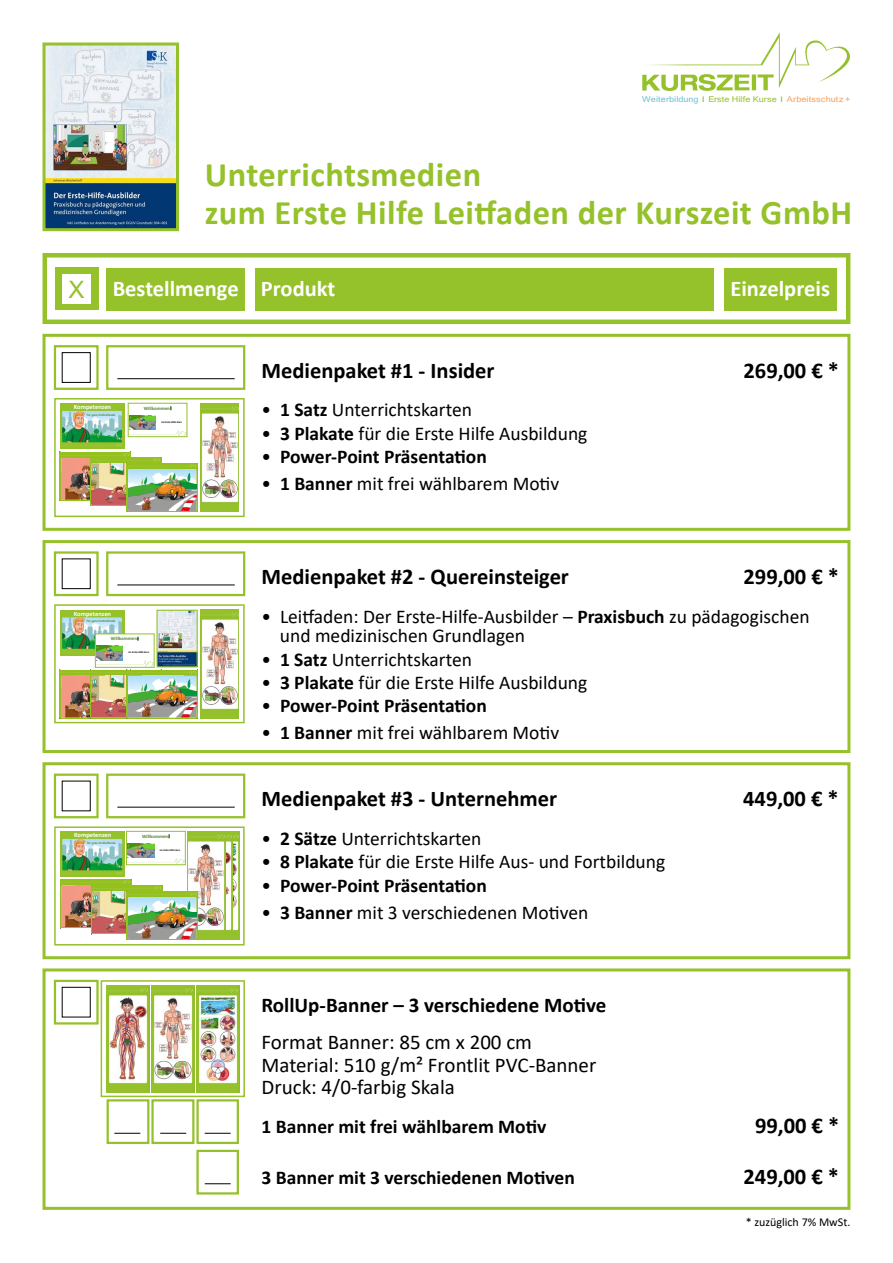
<style>
.page{position:relative;width:893px;height:1263px;background:#fff}
.page>*{position:absolute;margin:0;border:0;box-sizing:border-box;transform-origin:0 0}
.t1{font:700 34.5px/37.5px "Calibri";letter-spacing:.015em;color:#95c12a}
.t2{font:700 22.5px "Calibri";color:#000}
.t3{font:700 22.5px "Calibri";color:#fff}
.t4{font:21px/22.5px "Calibri";color:#000}
.t5{font:700 21px "Calibri";color:#000}
.t6{font:19.5px/19.5px "Calibri";color:#000}
.t7{font:700 19.5px "Calibri";color:#000}
.t8{font:12px "Calibri";color:#000}
.t9{font:8.1px "Microsoft Sans Serif";letter-spacing:.02em;color:#95c12a;scale:1.12 1}
.t10{font:700 6.6px "Calibri";color:#fff}
.t11{font:700 4.95px "Calibri";color:#548235}
.t12{font:700 3.3px "Calibri";color:#548235}
.t13{font:700 2.7px "Calibri";letter-spacing:-.005em;color:#000}
.s1{color:#6cc2d4}
.s2{font-size:7.8px}
.s3{color:#f5a15b}
.s4{font-family:"Arial";font-weight:400;font-size:24px;color:#95c12a}
.s5{font-weight:300}
.s6{font-weight:700}
.s7{font-weight:400}
</style>
<div class="page">
<svg style="left:642px;top:32px;width:208px;height:59px"></svg>
<div style="left:43px;top:253px;width:807px;height:71px;border:4px solid #95c12a"></div>
<div style="left:724px;top:268px;width:113px;height:42px;background:#95c12a"></div>
<div style="left:55px;top:267px;width:43px;height:43px;background:#95c12a"></div>
<div style="left:107px;top:268px;width:138px;height:42px;background:#95c12a"></div>
<div style="left:255px;top:268px;width:459px;height:42px;background:#95c12a"></div>
<div style="left:63px;top:274px;width:28px;height:29px;background:#fff"></div>
<div style="left:43px;top:968px;width:807px;height:242px;border:3px solid #95c12a"></div>
<div style="left:107px;top:1099px;width:42px;height:45px;border:2px solid #95c12a"></div>
<div style="left:101px;top:980px;width:144px;height:117px;border:2px solid #95c12a"></div>
<div style="left:54px;top:980px;width:45px;height:44px;border:2px solid #95c12a"></div>
<svg style="left:114px;top:1133px;width:26px;height:1px"></svg>
<img style="left:107px;top:986px;width:42px;height:106px">
<img style="left:152px;top:986px;width:42px;height:106px">
<img style="left:197px;top:986px;width:42px;height:106px">
<div style="left:43px;top:334px;width:807px;height:197px;border:3px solid #95c12a"></div>
<div style="left:106px;top:345px;width:139px;height:45px;border:2px solid #95c12a"></div>
<div style="left:54px;top:398px;width:191px;height:119px;border:2px solid #95c12a"></div>
<div style="left:54px;top:345px;width:45px;height:45px;border:2px solid #95c12a"></div>
<div style="left:62px;top:352px;width:28px;height:31px;border:1px solid #000"></div>
<hr style="left:117px;top:378px;width:118px;height:1px;background:#000">
<img style="left:200px;top:403px;width:39px;height:109px">
<div style="left:60px;top:403px;width:64px;height:46px;background:linear-gradient(to right,#95c12a,#95c12a)"></div>
<svg style="left:60px;top:443px;width:62px;height:4px"></svg>
<img style="left:62px;top:411px;width:60px;height:31px">
<img style="left:130px;top:430px;width:55px;height:5px">
<img style="left:130px;top:415px;width:26px;height:15px">
<div style="left:128px;top:403px;width:59px;height:34px;border:1px solid #95c12a"></div>
<svg style="left:60px;top:452px;width:71px;height:49px"></svg>
<img style="left:61px;top:468px;width:29px;height:31px">
<svg style="left:90px;top:468px;width:37px;height:38px"></svg>
<img style="left:92px;top:468px;width:35px;height:9px">
<svg style="left:92px;top:477px;width:13px;height:13px"></svg>
<img style="left:105px;top:477px;width:22px;height:13px">
<img style="left:92px;top:490px;width:35px;height:14px">
<svg style="left:127px;top:463px;width:71px;height:49px"></svg>
<svg style="left:60px;top:453px;width:136px;height:15px"></svg>
<img style="left:128px;top:469px;width:55px;height:14px">
<img style="left:183px;top:469px;width:13px;height:14px">
<img style="left:128px;top:483px;width:42px;height:13px">
<img style="left:128px;top:496px;width:42px;height:14px">
<svg style="left:170px;top:483px;width:26px;height:28px"></svg>
<div style="left:43px;top:540px;width:807px;height:213px;border:3px solid #95c12a"></div>
<div style="left:106px;top:551px;width:139px;height:45px;border:2px solid #95c12a"></div>
<div style="left:54px;top:604px;width:191px;height:119px;border:2px solid #95c12a"></div>
<div style="left:54px;top:551px;width:45px;height:45px;border:2px solid #95c12a"></div>
<hr style="left:117px;top:585px;width:118px;height:1px;background:#000">
<img style="left:200px;top:610px;width:39px;height:108px">
<div style="left:60px;top:610px;width:64px;height:45px;background:#95c12a"></div>
<svg style="left:60px;top:652px;width:34px;height:1px"></svg>
<img style="left:62px;top:617px;width:60px;height:32px">
<div style="left:95px;top:634px;width:59px;height:33px;background:#fff"></div>
<img style="left:97px;top:661px;width:55px;height:4px">
<img style="left:97px;top:646px;width:26px;height:14px">
<svg style="left:60px;top:670px;width:30px;height:48px"></svg>
<img style="left:61px;top:689px;width:29px;height:28px">
<svg style="left:90px;top:670px;width:37px;height:48px"></svg>
<img style="left:92px;top:689px;width:14px;height:27px">
<img style="left:106px;top:689px;width:21px;height:14px">
<svg style="left:106px;top:703px;width:13px;height:13px"></svg>
<img style="left:119px;top:703px;width:8px;height:13px">
<img style="left:92px;top:716px;width:35px;height:1px">
<svg style="left:127px;top:670px;width:71px;height:48px"></svg>
<svg style="left:60px;top:671px;width:136px;height:18px;background:#bbc68d"></svg>
<img style="left:183px;top:676px;width:13px;height:27px">
<img style="left:128px;top:689px;width:55px;height:14px">
<img style="left:128px;top:703px;width:42px;height:13px">
<svg style="left:170px;top:703px;width:26px;height:14px"></svg>
<img style="left:128px;top:716px;width:55px;height:1px">
<img style="left:158px;top:612px;width:38px;height:53px">
<div style="left:156px;top:610px;width:42px;height:57px;border:1px solid #95c12a"></div>
<div style="left:43px;top:762px;width:807px;height:197px;border:3px solid #95c12a"></div>
<div style="left:106px;top:773px;width:139px;height:45px;border:2px solid #95c12a"></div>
<div style="left:54px;top:826px;width:191px;height:119px;border:2px solid #95c12a"></div>
<div style="left:54px;top:773px;width:45px;height:45px;border:2px solid #95c12a"></div>
<hr style="left:117px;top:807px;width:118px;height:1px;background:#000">
<img style="left:232px;top:831px;width:7px;height:109px">
<img style="left:226px;top:831px;width:6px;height:109px">
<img style="left:187px;top:831px;width:39px;height:109px">
<svg style="left:60px;top:831px;width:65px;height:40px"></svg>
<img style="left:62px;top:839px;width:60px;height:31px">
<svg style="left:127px;top:891px;width:71px;height:49px"></svg>
<img style="left:60px;top:871px;width:136px;height:68px">
<img style="left:128px;top:858px;width:55px;height:5px">
<img style="left:128px;top:843px;width:26px;height:15px">
<div style="left:126px;top:831px;width:59px;height:34px;border:1px solid #95c12a"></div>
<div style="left:151px;top:1099px;width:43px;height:45px;border:2px solid #95c12a"></div>
<div style="left:196px;top:1099px;width:43px;height:45px;border:2px solid #95c12a"></div>
<div style="left:196px;top:1150px;width:43px;height:44px;border:2px solid #95c12a"></div>
<svg style="left:160px;top:1133px;width:26px;height:1px"></svg>
<svg style="left:205px;top:1133px;width:26px;height:1px"></svg>
<svg style="left:205px;top:1183px;width:26px;height:1px"></svg>
<img style="left:47px;top:47px;width:128px;height:180px">
<div style="left:43px;top:43px;width:136px;height:188px;border:3px solid #95c12a"></div>
<p class="t9" style="left:642px;top:94px;width:187px"><span class="s1">Weiterbildung</span> <span class="s2">I</span> Erste Hilfe Kurse <span class="s2">I</span> <span class="s3">Arbeitsschutz +</span></p>
<h1 class="t1" style="left:205px;top:156px;width:649px">Unterrichtsmedien<br>zum Erste Hilfe Leitfaden der Kurszeit GmbH</h1>
<p class="t3" style="left:69px;top:273px;width:268px"><span class="s4">X</span> Bestellmenge Produkt</p>
<p class="t3" style="left:730px;top:273px;width:101px">Einzelpreis</p>
<p class="t10" style="left:74px;top:402px;width:39px">Kompetenzen</p>
<p class="t12" style="left:87px;top:412px;width:30px">für gute Ersthelfende</p>
<p class="t11" style="left:144px;top:405px;width:29px">Willkommen<span class="s5">!</span></p>
<p class="t13" style="left:161px;top:420px;width:22px">im Erste Hilfe Kurs</p>
<p class="t10" style="left:74px;top:609px;width:39px">Kompetenzen</p>
<p class="t12" style="left:87px;top:619px;width:30px">für gute Ersthelfende</p>
<p class="t11" style="left:111px;top:635px;width:29px">Willkommen<span class="s5">!</span></p>
<p class="t13" style="left:129px;top:650px;width:22px">im Erste Hilfe Kurs</p>
<p class="t10" style="left:74px;top:830px;width:39px">Kompetenzen</p>
<p class="t12" style="left:87px;top:840px;width:30px">für gute Ersthelfende</p>
<p class="t11" style="left:142px;top:833px;width:29px">Willkommen<span class="s5">!</span></p>
<p class="t13" style="left:160px;top:848px;width:22px">im Erste Hilfe Kurs</p>
<p class="t2" style="left:261px;top:355px;width:235px">Medienpaket #1 - Insider</p>
<p class="t2" style="left:743px;top:355px;width:97px">269,00 € *</p>
<p class="t6" style="left:261px;top:400px;width:212px">• <span class="s6">1 Satz</span> Unterrichtskarten</p>
<p class="t6" style="left:261px;top:423px;width:327px">• <span class="s6">3 Plakate</span> für die Erste Hilfe Ausbildung</p>
<p class="t7" style="left:261px;top:443px;width:227px"><span class="s7">•</span> Power-Point Präsentation</p>
<p class="t6" style="left:261px;top:473px;width:299px">• <span class="s6">1 Banner</span> mit frei wählbarem Motiv</p>
<p class="t2" style="left:261px;top:561px;width:309px">Medienpaket #2 - Quereinsteiger</p>
<p class="t2" style="left:743px;top:561px;width:97px">299,00 € *</p>
<p class="t6" style="left:280px;top:606px;width:531px;text-indent:-18px">• Leitfaden: Der Erste-Hilfe-Ausbilder – <span class="s6">Praxisbuch</span> zu pädagogischen und medizinischen Grundlagen</p>
<p class="t6" style="left:261px;top:649px;width:212px">• <span class="s6">1 Satz</span> Unterrichtskarten</p>
<p class="t6" style="left:261px;top:672px;width:327px">• <span class="s6">3 Plakate</span> für die Erste Hilfe Ausbildung</p>
<p class="t7" style="left:261px;top:692px;width:227px"><span class="s7">•</span> Power-Point Präsentation</p>
<p class="t6" style="left:261px;top:723px;width:299px">• <span class="s6">1 Banner</span> mit frei wählbarem Motiv</p>
<p class="t2" style="left:261px;top:783px;width:297px">Medienpaket #3 - Unternehmer</p>
<p class="t2" style="left:743px;top:783px;width:97px">449,00 € *</p>
<p class="t6" style="left:261px;top:828px;width:221px">• <span class="s6">2 Sätze</span> Unterrichtskarten</p>
<p class="t6" style="left:261px;top:851px;width:405px">• <span class="s6">8 Plakate</span> für die Erste Hilfe Aus- und Fortbildung</p>
<p class="t7" style="left:261px;top:871px;width:227px"><span class="s7">•</span> Power-Point Präsentation</p>
<p class="t6" style="left:261px;top:902px;width:328px">• <span class="s6">3 Banner</span> mit 3 verschiedenen Motiven</p>
<p class="t5" style="left:261px;top:990px;width:346px">RollUp-Banner – 3 verschiedene Motive</p>
<p class="t4" style="left:261px;top:1030px;width:336px">Format Banner: 85 cm x 200 cm<br>Material: 510 g/m² Frontlit PVC-Banner<br>Druck: 4/0-farbig Skala</p>
<p class="t7" style="left:261px;top:1113px;width:286px">1 Banner mit frei wählbarem Motiv</p>
<p class="t2" style="left:755px;top:1110px;width:86px">99,00 € *</p>
<p class="t7" style="left:261px;top:1164px;width:315px">3 Banner mit 3 verschiedenen Motiven</p>
<p class="t2" style="left:743px;top:1161px;width:97px">249,00 € *</p>
<p class="t8" style="left:746px;top:1214px;width:106px">* zuzüglich 7% MwSt.</p>
</div>
